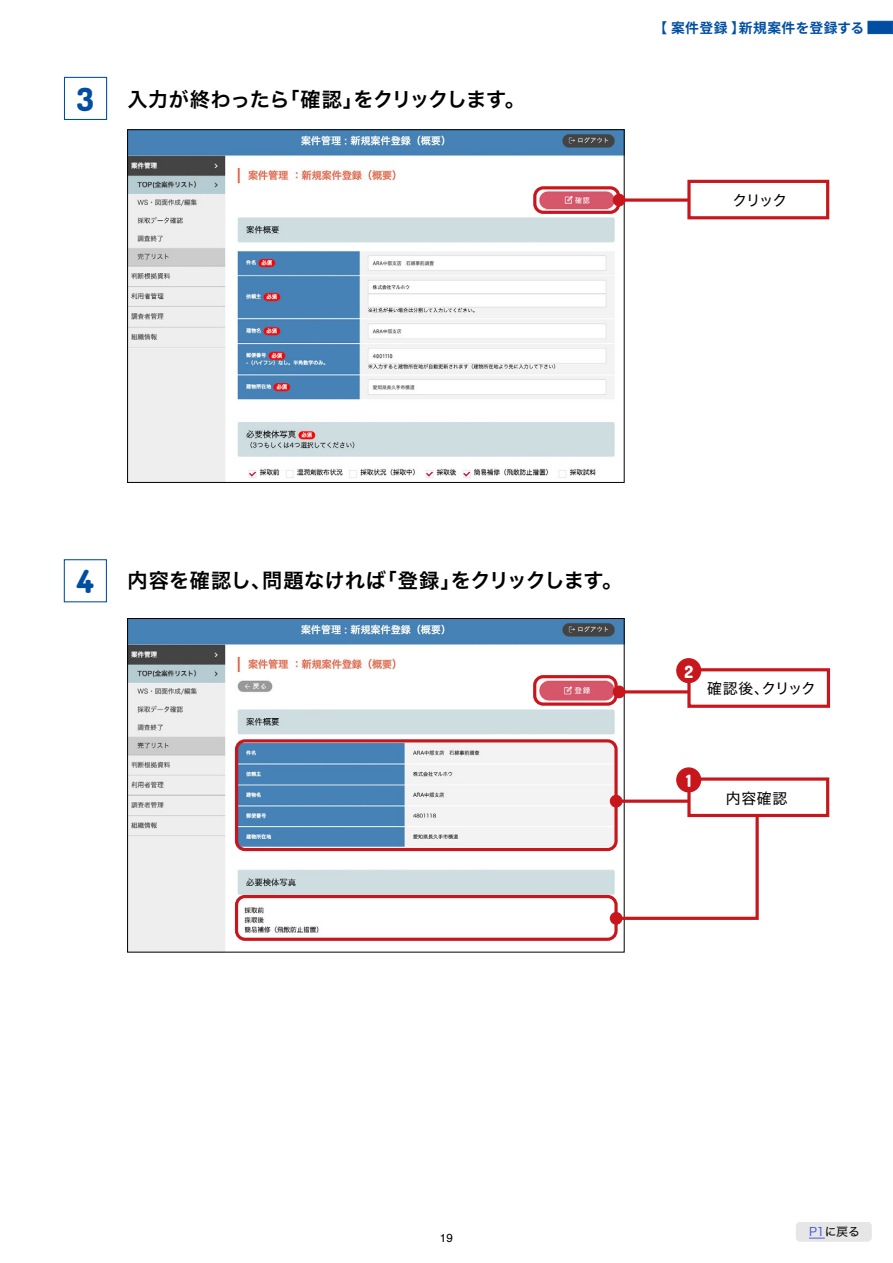
<style>
.page{position:relative;width:893px;height:1263px;background:#fff}
.page>*{position:absolute;margin:0;border:0;box-sizing:border-box;transform-origin:0 0}
.t1{font:31.95px "Dosis";color:#004ea2}
.t2{font:20.25px "Hiragino Sans W6";letter-spacing:-.02em;color:#000}
.t3{font:20.25px "Hiragino Sans W6";letter-spacing:-.07em;color:#000}
.t4{font:20.25px "Hiragino Sans W6";letter-spacing:.015em;color:#000}
.t5{font:16.95px "Dosis";color:#fff}
.t6{font:14.85px "Hiragino Sans W4";letter-spacing:-.09em;color:#000}
.t7{font:700 13.8px "Noto Sans JP";letter-spacing:.03em;color:#004ea2}
.t8{font:11.7px "Hiragino Sans W4";color:#000}
.t9{font:11.7px "Helvetica";color:#000}
.s1{color:#4f5cd6}
</style>
<div class="page">
<img style="left:129px;top:131px;width:493px;height:350px">
<img style="left:129px;top:620px;width:493px;height:330px">
<div style="left:868px;top:21px;width:25px;height:13px;background:#004ea2;border:1px solid #004ea2"></div>
<div style="left:796px;top:1222px;width:76px;height:20px;background:#e6e6e6;border-radius:4px"></div>
<svg style="left:809px;top:1238px;width:16px;height:1px"></svg>
<div style="left:64px;top:77px;width:43px;height:43px;border:1px solid #004ea2"></div>
<div style="left:64px;top:559px;width:43px;height:43px;border:1px solid #004ea2"></div>
<div style="left:687px;top:180px;width:142px;height:39px;border:3px solid #c8161d"></div>
<div style="left:533px;top:186px;width:87px;height:28px;border:3px solid #c8161d;border-radius:9px"></div>
<div style="left:533px;top:675px;width:85px;height:31px;border:3px solid #c8161d;border-radius:9px"></div>
<div style="left:235px;top:739px;width:383px;height:112px;border:3px solid #c8161d;border-radius:9px"></div>
<div style="left:235px;top:895px;width:383px;height:46px;border:3px solid #c8161d;border-radius:9px"></div>
<svg style="left:625px;top:198px;width:64px;height:4px"></svg>
<div style="left:613px;top:194px;width:12px;height:12px;background:#c8161d;border-radius:50%"></div>
<div style="left:687px;top:668px;width:143px;height:40px;border:3px solid #c8161d"></div>
<div style="left:687px;top:777px;width:142px;height:40px;border:3px solid #c8161d"></div>
<div style="left:676px;top:658px;width:25px;height:25px;background:#c8161d;border-radius:50%"></div>
<div style="left:676px;top:767px;width:25px;height:25px;background:#c8161d;border-radius:50%"></div>
<hr style="left:619px;top:690px;width:70px;height:3px;background:#c8161d">
<div style="left:613px;top:685px;width:12px;height:13px;background:#c8161d;border-radius:50%"></div>
<svg style="left:613px;top:812px;width:147px;height:109px"></svg>
<div style="left:610px;top:912px;width:12px;height:13px;background:#c8161d;border-radius:50%"></div>
<svg style="left:622px;top:799px;width:67px;height:4px"></svg>
<div style="left:610px;top:795px;width:12px;height:12px;background:#c8161d;border-radius:50%"></div>
<h1 class="t1" style="left:77px;top:77px;width:19px">3</h1>
<p class="t4" style="left:127px;top:81px;width:164px">入力が終わったら</p>
<p class="t2" style="left:279px;top:81px;width:85px">「確認」</p>
<p class="t3" style="left:353px;top:81px;width:173px">をクリックします。</p>
<p class="t7" style="left:654px;top:20px;width:93px">【案件登録】</p>
<p class="t7" style="left:739px;top:20px;width:127px">新規案件を登録する</p>
<p class="t6" style="left:733px;top:187px;width:56px">クリック</p>
<h1 class="t1" style="left:77px;top:559px;width:18px">4</h1>
<p class="t2" style="left:262px;top:562px;width:125px">問題なければ</p>
<p class="t2" style="left:128px;top:562px;width:145px">内容を確認し、</p>
<p class="t2" style="left:377px;top:562px;width:85px">「登録」</p>
<p class="t3" style="left:451px;top:562px;width:173px">をクリックします。</p>
<p class="t5" style="left:684px;top:660px;width:10px">2</p>
<p class="t6" style="left:707px;top:675px;width:63px">確認後、</p>
<p class="t6" style="left:761px;top:675px;width:56px">クリック</p>
<p class="t5" style="left:686px;top:769px;width:7px">1</p>
<p class="t6" style="left:726px;top:785px;width:63px">内容確認</p>
<p class="t9" style="left:440px;top:1229px;width:15px">19</p>
<p class="t8" style="left:809px;top:1221px;width:52px"><span class="s1">P1</span>に戻る</p>
</div>
